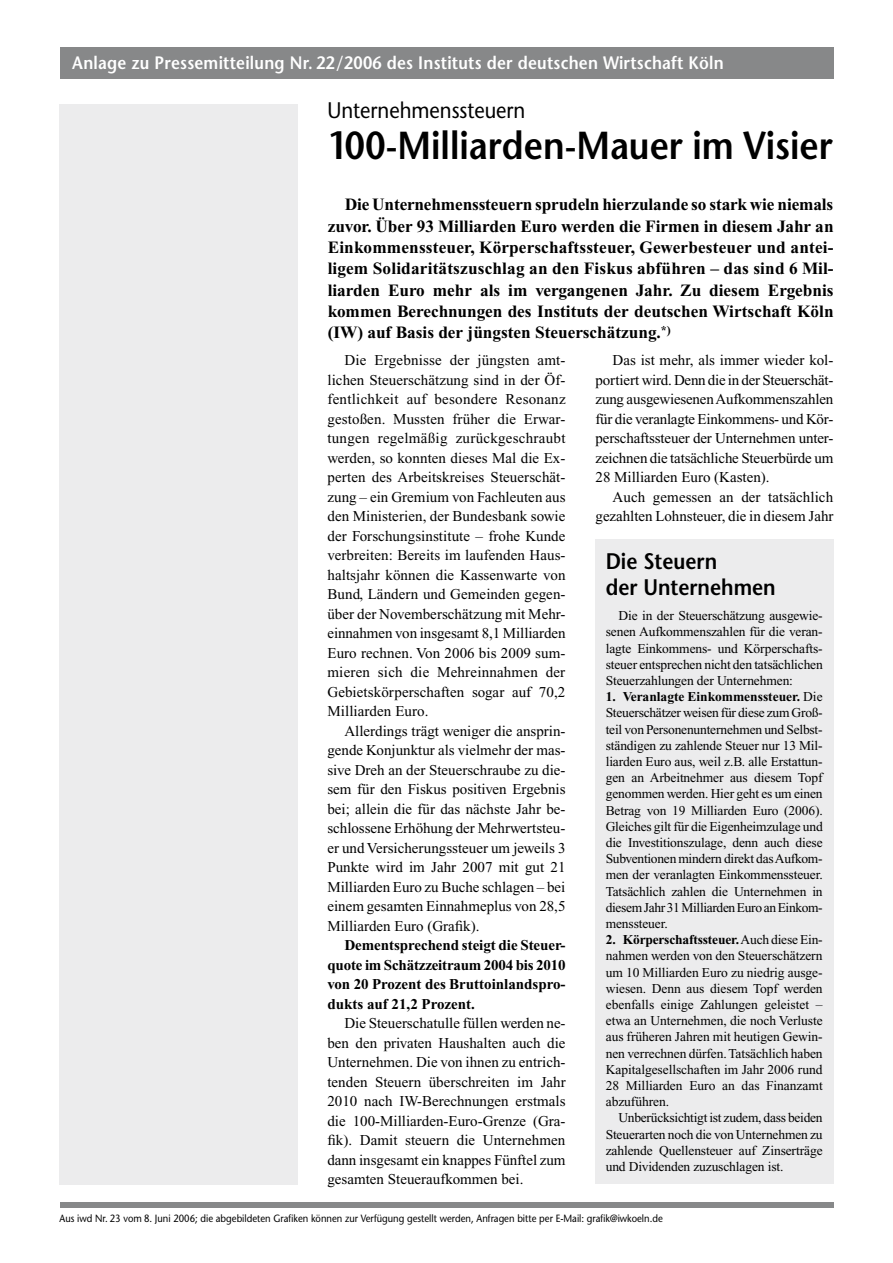
<style>
.page{position:relative;width:893px;height:1263px;background:#fff}
.page>*{position:absolute;margin:0;border:0;box-sizing:border-box;transform-origin:0 0}
.t1{font:600 39px "Stone Sans";color:#000;scale:.9 1}
.t2{font:600 22.5px/25.5px "Stone Sans";color:#000;scale:.9 1}
.t3{font:22.5px "Stone Sans";color:#000;scale:.9 1}
.t4{font:600 18px "Stone Sans";letter-spacing:.015em;color:#fff;scale:.9 1}
.t5{font:700 17.25px/21.3px "Times New Roman";color:#000;text-align:justify}
.t6{font:15px/19.5px "Times New Roman";color:#000;text-align:justify}
.t7{font:700 15px/19.5px "Times New Roman";color:#000;text-align:justify}
.t8{font:13.5px/16.2px "Times New Roman";letter-spacing:-.01em;color:#000;text-align:justify}
.t9{font:10.5px "Stone Sans";color:#000;scale:.9 1}
.s1{font-weight:700}
</style>
<div class="page">
<div style="left:60px;top:48px;width:773px;height:31px;background:#878889"></div>
<div style="left:60px;top:1202px;width:773px;height:6px;background:#878889"></div>
<div style="left:596px;top:539px;width:238px;height:645px;background:#ececed"></div>
<div style="left:60px;top:104px;width:238px;height:1081px;background:#ececed"></div>
<p class="t4" style="left:72px;top:52px;width:725px">Anlage zu Pressemitteilung Nr. 22/2006 des Instituts der deutschen Wirtschaft Köln</p>
<h2 class="t3" style="left:327px;top:96px;width:222px">Unternehmenssteuern</h2>
<h1 class="t1" style="left:327px;top:121px;width:563px">100-Milliarden-Mauer im Visier</h1>
<p class="t5" style="left:328px;top:194px;width:507px;text-indent:17px">Die Unternehmenssteuern sprudeln hierzulande so stark wie niemals zuvor. Über 93 Milliarden Euro werden die Firmen in diesem Jahr an Einkommenssteuer, Körperschaftssteuer, Gewerbesteuer und antei&shy;ligem Solidaritätszuschlag an den Fiskus abführen – das sind 6 Mil&shy;liarden Euro mehr als im vergangenen Jahr. Zu diesem Ergebnis kommen Berechnungen des Instituts der deutschen Wirtschaft Köln (IW) auf Basis der jüngsten Steuerschätzung.<sup>*)</sup></p>
<p class="t6" style="left:596px;top:350px;width:239px;text-indent:17px">Das ist mehr, als immer wieder kol&shy;portiert wird. Denn die in der Steuerschät&shy;zung ausgewiesenen Aufkommenszahlen für die veranlagte Einkommens- und Kör&shy;perschaftssteuer der Unternehmen unter&shy;zeichnen die tatsächliche Steuerbürde um 28 Milliarden Euro (Kasten).</p>
<p class="t6" style="left:596px;top:487px;width:239px;text-align:right">Auch gemessen an der tatsächlich gezahlten Lohnsteuer, die in diesem Jahr</p>
<h2 class="t2" style="left:606px;top:548px;width:190px">Die Steuern<br>der Unternehmen</h2>
<p class="t8" style="left:606px;top:608px;width:219px;text-indent:13px">Die in der Steuerschätzung ausgewie&shy;senen Aufkommenszahlen für die veran&shy;lagte Einkommens- und Körperschafts&shy;steuer entsprechen nicht den tatsächlichen Steuerzahlungen der Unternehmen:</p>
<p class="t8" style="left:606px;top:689px;width:219px"><span class="s1">1. Veranlagte Einkommenssteuer.</span> Die Steuerschätzer weisen für diese zum Groß&shy;teil von Personenunternehmen und Selbst&shy;ständigen zu zahlende Steuer nur 13 Mil&shy;liarden Euro aus, weil z.B. alle Erstattun&shy;gen an Arbeitnehmer aus diesem Topf genommen werden. Hier geht es um einen Betrag von 19 Milliarden Euro (2006).<br>Gleiches gilt für die Eigenheimzulage und die Investitionszulage, denn auch diese Subventionen mindern direkt das Aufkom&shy;men der veranlagten Einkommenssteuer.<br>Tatsächlich zahlen die Unternehmen in diesem Jahr 31 Milliarden Euro an Einkom&shy;menssteuer.</p>
<p class="t8" style="left:606px;top:932px;width:219px"><span class="s1">2. Körperschaftssteuer.</span> Auch diese Ein&shy;nahmen werden von den Steuerschätzern um 10 Milliarden Euro zu niedrig ausge&shy;wiesen. Denn aus diesem Topf werden ebenfalls einige Zahlungen geleistet – etwa an Unternehmen, die noch Verluste aus früheren Jahren mit heutigen Gewin&shy;nen verrechnen dürfen. Tatsächlich ha-ben Kapitalgesellschaften im Jahr 2006 rund 28 Milliarden Euro an das Finanzamt abzuführen.</p>
<p class="t8" style="left:606px;top:1110px;width:218px;text-indent:13px">Unberücksichtigt ist zudem, dass beiden Steuerarten noch die von Unternehmen zu zahlende Quellensteuer auf Zinserträge und Dividenden zuzuschlagen ist.</p>
<p class="t6" style="left:327px;top:350px;width:240px;text-indent:17px">Die Ergebnisse der jüngsten amt&shy;lichen Steuerschätzung sind in der Öf&shy;fentlichkeit auf besondere Resonanz gestoßen. Mussten früher die Erwar&shy;tungen regelmäßig zurückgeschraubt werden, so konnten dieses Mal die Ex&shy;perten des Arbeitskreises Steuerschät&shy;zung – ein Gremium von Fachleuten aus den Ministerien, der Bundesbank sowie der Forschungsinstitute – frohe Kunde verbreiten: Bereits im laufenden Haus&shy;haltsjahr können die Kassenwarte von Bund, Ländern und Gemeinden gegen&shy;über der Novemberschätzung mit Mehr&shy;einnahmen von insgesamt 8,1 Milliarden Euro rechnen. Von 2006 bis 2009 sum&shy;mieren sich die Mehreinnahmen der Gebietskörperschaften sogar auf 70,2<br>Milliarden Euro.</p>
<p class="t6" style="left:327px;top:721px;width:240px;text-indent:17px">Allerdings trägt weniger die ansprin&shy;gende Konjunktur als vielmehr der mas&shy;sive Dreh an der Steuerschraube zu die&shy;sem für den Fiskus positiven Ergebnis bei; allein die für das nächste Jahr be&shy;schlossene Erhöhung der Mehrwertsteu&shy;er und Versicherungssteuer um jeweils 3<br>Punkte wird im Jahr 2007 mit gut 21<br>Milliarden Euro zu Buche schlagen – bei einem gesamten Einnahmeplus von 28,5<br>Milliarden Euro (Grafik).</p>
<p class="t7" style="left:327px;top:935px;width:240px;text-indent:17px">Dementsprechend steigt die Steuer&shy;quote im Schätzzeitraum 2004 bis 2010 von 20 Prozent des Bruttoinlandspro&shy;dukts auf 21,2 Prozent.</p>
<p class="t6" style="left:327px;top:1013px;width:240px;text-indent:17px">Die Steuerschatulle füllen werden ne&shy;ben den privaten Haushalten auch die Unternehmen. Die von ihnen zu entrich&shy;tenden Steuern überschreiten im Jahr 2010 nach IW-Berechnungen erstmals die 100-Milliarden-Euro-Grenze (Gra&shy;fik). Damit steuern die Unternehmen dann insgesamt ein knappes Fünftel zum gesamten Steueraufkommen bei.</p>
<p class="t9" style="left:60px;top:1212px;width:672px">Aus iwd Nr. 23 vom 8. Juni 2006; die abgebildeten Grafiken können zur Verfügung gestellt werden, Anfragen bitte per E-Mail: grafik@iwkoeln.de</p>
</div>
